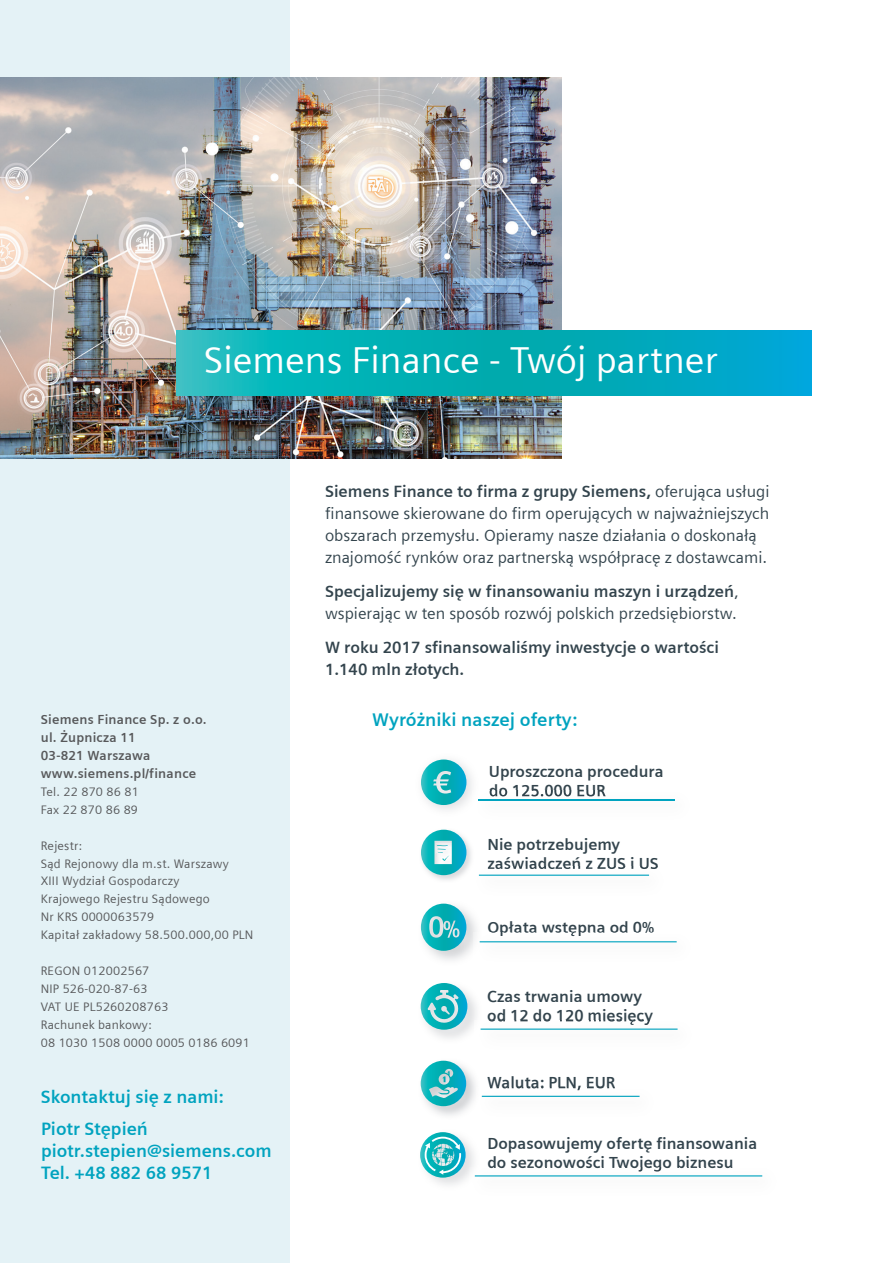
<style>
.page{position:relative;width:893px;height:1263px;background:#fff}
.page>*{position:absolute;margin:0;border:0;box-sizing:border-box;transform-origin:0 0}
.t1{font:37.5px "Siemens Sans";color:#fff}
.t2{font:700 18.3px "Siemens Sans";color:#00a3bf}
.t3{font:700 18px/32px "Siemens Sans";color:#00a3bf}
.t4{font:16.35px/21.9px "Siemens Sans";color:#33444d}
.t5{font:700 16.35px/21.9px "Siemens Sans";color:#33444d}
.t6{font:700 16.05px/19.4px "Siemens Sans";color:#33444d}
.t7{font:700 13.2px/17.9px "Siemens Sans";letter-spacing:.015em;color:#57585a}
.t8{font:12.3px/17.9px "Siemens Sans";letter-spacing:.015em;color:#57585a}
.s1{font-weight:700}
</style>
<div class="page">
<div style="left:0;top:0;width:289px;height:1263px;background:#e4f2f6"></div>
<img style="left:420px;top:903px;width:57px;height:57px">
<svg style="left:421px;top:904px;width:45px;height:47px;background:#50c2ca"></svg>
<img style="left:420px;top:1060px;width:56px;height:56px">
<svg style="left:421px;top:1061px;width:45px;height:45px;background:#52c1ca"></svg>
<img style="left:420px;top:993px;width:57px;height:46px">
<svg style="left:421px;top:983px;width:46px;height:47px;background:#5bc6cd"></svg>
<svg style="left:420px;top:1132px;width:46px;height:46px"></svg>
<img style="left:479px;top:791px;width:196px;height:10px">
<img style="left:490px;top:791px;width:116px;height:5px">
<hr style="left:478px;top:799px;width:197px;height:1px;background:#00a3bf">
<img style="left:480px;top:1167px;width:283px;height:10px">
<img style="left:488px;top:1167px;width:244px;height:4px">
<img style="left:469px;top:1167px;width:11px;height:12px">
<hr style="left:475px;top:1175px;width:287px;height:1px;background:#00a3bf">
<img style="left:474px;top:933px;width:203px;height:27px">
<img style="left:488px;top:933px;width:166px;height:3px">
<hr style="left:480px;top:941px;width:197px;height:1px;background:#00a3bf">
<img style="left:488px;top:1020px;width:162px;height:5px">
<img style="left:475px;top:1020px;width:6px;height:19px">
<hr style="left:481px;top:1028px;width:197px;height:2px;background:#00a3bf">
<img style="left:481px;top:1090px;width:159px;height:7px">
<img style="left:490px;top:1087px;width:125px;height:3px">
<hr style="left:482px;top:1096px;width:158px;height:1px;background:#00a3bf">
<img style="left:488px;top:866px;width:170px;height:3px">
<hr style="left:479px;top:875px;width:170px;height:1px;background:#00a3bf">
<img style="left:0;top:77px;width:562px;height:381px">
<svg style="left:176px;top:330px;width:635px;height:65px;background:#05aebb"></svg>
<img style="left:432px;top:769px;width:40px;height:41px">
<svg style="left:421px;top:759px;width:45px;height:46px"></svg>
<img style="left:432px;top:829px;width:39px;height:51px">
<svg style="left:421px;top:830px;width:45px;height:45px"></svg>
<h1 class="t1" style="left:204px;top:339px;width:515px">Siemens Finance - Twój partner</h1>
<p class="t7" style="left:41px;top:711px;width:167px">Siemens Finance Sp. z o.o. ul. Żupnicza 11<br>03-821 Warszawa www.siemens.pl/finance</p>
<p class="t8" style="left:41px;top:783px;width:99px">Tel. 22 870 86 81<br>Fax 22 870 86 89</p>
<p class="t8" style="left:41px;top:836px;width:214px">Rejestr:<br>Sąd Rejonowy dla m.st. Warszawy<br>XIII Wydział Gospodarczy<br>Krajowego Rejestru Sądowego<br>Nr KRS 0000063579<br>Kapitał zakładowy 58.500.000,00 PLN</p>
<p class="t8" style="left:41px;top:962px;width:211px">REGON 012002567<br>NIP 526-020-87-63<br>VAT UE PL5260208763<br>Rachunek bankowy:<br>08 1030 1508 0000 0005 0186 6091</p>
<p class="t3" style="left:41px;top:1081px;width:185px">Skontaktuj się z nami:<br>Piotr Stępień</p>
<p class="t3" style="left:41px;top:1139px;width:232px;line-height:21.9px">piotr.stepien@siemens.com<br>Tel. +48 882 68 9571</p>
<p class="t4" style="left:325px;top:481px;width:446px"><span class="s1">Siemens Finance to firma z grupy Siemens,</span> oferująca usługi finansowe skierowane do firm operujących w najważniejszych obszarach przemysłu. Opieramy nasze działania o doskonałą znajomość rynków oraz partnerską współpracę z dostawcami.</p>
<p class="t4" style="left:325px;top:580px;width:415px"><span class="s1">Specjalizujemy się w finansowaniu maszyn i urządzeń</span>, wspierając w ten sposób rozwój polskich przedsiębiorstw.</p>
<p class="t5" style="left:325px;top:636px;width:395px">W roku 2017 sfinansowaliśmy inwestycje o wartości<br>1.140 mln złotych.</p>
<p class="t2" style="left:372px;top:709px;width:207px">Wyróżniki naszej oferty:</p>
<p class="t6" style="left:489px;top:762px;width:176px">Uproszczona procedura do 125.000 EUR</p>
<p class="t6" style="left:487px;top:834px;width:173px">Nie potrzebujemy zaświadczeń z ZUS i US</p>
<p class="t6" style="left:487px;top:917px;width:168px">Opłata wstępna od 0%</p>
<p class="t6" style="left:487px;top:987px;width:167px">Czas trwania umowy od 12 do 120 miesięcy</p>
<p class="t6" style="left:487px;top:1073px;width:130px">Waluta: PLN, EUR</p>
<p class="t6" style="left:487px;top:1133px;width:271px">Dopasowujemy ofertę finansowania do sezonowości Twojego biznesu</p>
</div>
